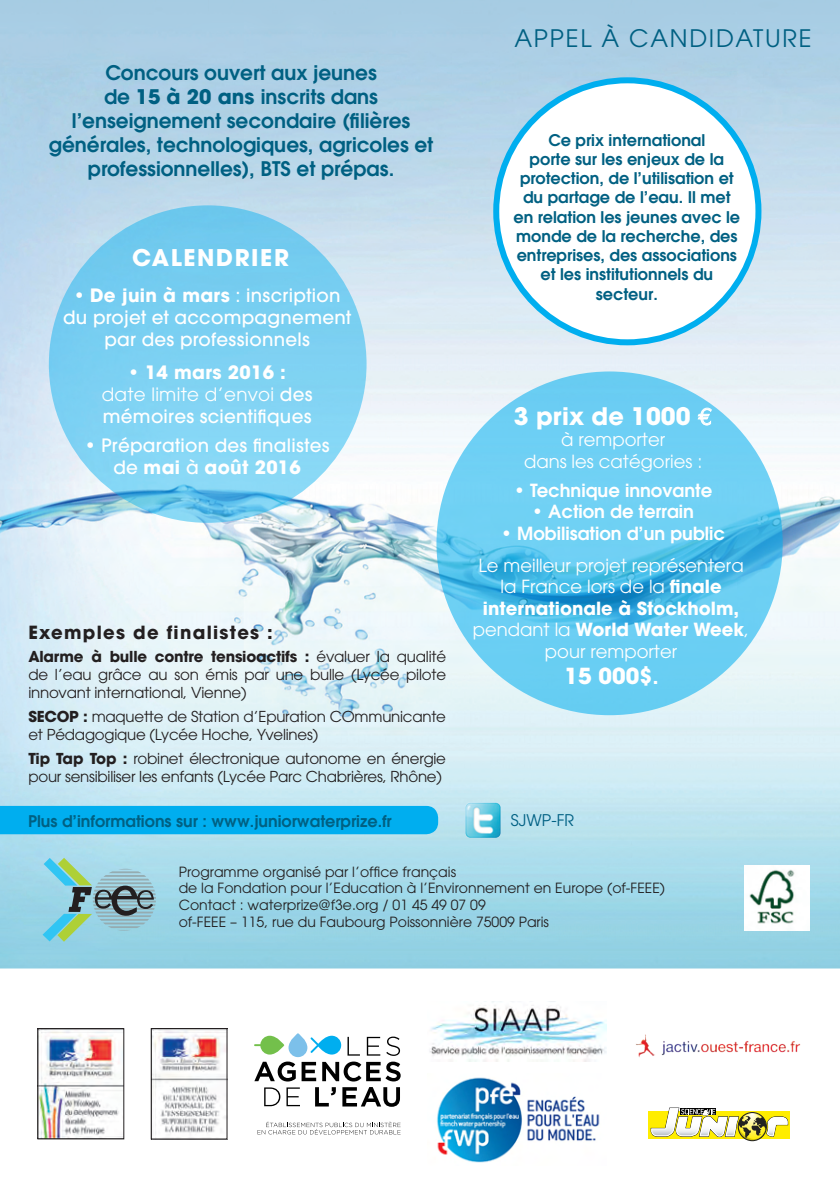
<style>
.page{position:relative;width:840px;height:1191px;background:#fff}
.page>*{position:absolute;margin:0;border:0;box-sizing:border-box;transform-origin:0 0}
.t1{font:24px "Avant Garde";letter-spacing:.07em;color:#006082}
.t2{font:700 24px "Avant Garde";color:#fff}
.t3{font:700 22.8px "Avant Garde";letter-spacing:.07em;color:#fff}
.t4{font:700 22px "Avant Garde";color:#fff}
.t5{font:600 20px/24px "Avant Garde";color:#006082;text-align:center}
.t6{font:500 18.2px/22px "Avant Garde";letter-spacing:.015em;color:#fff;text-align:center}
.t7{font:700 18.2px "Avant Garde";letter-spacing:.015em;color:#fff}
.t8{font:18px/21.6px "Avant Garde";color:#fff;text-align:center}
.t9{font:600 18px "Avant Garde";color:#fff}
.t10{font:700 18px "Avant Garde";letter-spacing:.07em;color:#231f20}
.t11{font:600 16px/19.2px "Avant Garde";color:#006082;text-align:center}
.t12{font:16px "Avant Garde";color:#006082}
.t13{font:15px/18px "Avant Garde";letter-spacing:-.015em;color:#231f20}
.t14{font:14px "Avant Garde";color:#231f20}
.s1{font-weight:700}
.s2{font-weight:500}
.s3{font-weight:400}
.s4{font-family:"Euro Mono";font-weight:400}
.s5{font-size:18px}
</style>
<div class="page">
<img style="left:0;top:0;width:839px;height:968px">
<svg style="left:0;top:968px;width:839px;height:174px"></svg>
<div style="left:0;top:806px;width:438px;height:28px;background:#00aeef"></div>
<img style="left:743px;top:865px;width:65px;height:65px">
<div style="left:496px;top:80px;width:262px;height:262px;background:#fff;border-radius:50%"></div>
<div style="left:493px;top:77px;width:268px;height:268px;border:6px solid #00aeef;border-radius:50%"></div>
<svg style="left:43px;top:857px;width:113px;height:84px;background:#8abdc1"></svg>
<svg style="left:49px;top:205px;width:317px;height:318px;background:#7acff1"></svg>
<svg style="left:436px;top:371px;width:346px;height:344px;background:#62c9ef"></svg>
<svg style="left:696px;top:407px;width:16px;height:19px"></svg>
<img style="left:462px;top:799px;width:41px;height:41px">
<img style="left:633px;top:1016px;width:169px;height:63px">
<div style="left:737px;top:1112px;width:29px;height:29px;border:1px solid #222221;border-radius:50%"></div>
<svg style="left:649px;top:1107px;width:139px;height:33px"></svg>
<img style="left:40px;top:1030px;width:82px;height:107px">
<div style="left:38px;top:1028px;width:86px;height:111px;border:1px solid #231f20"></div>
<img style="left:153px;top:1030px;width:72px;height:107px">
<div style="left:151px;top:1028px;width:76px;height:111px;border:1px solid #231f20"></div>
<svg style="left:288px;top:1033px;width:19px;height:24px"></svg>
<svg style="left:254px;top:1035px;width:30px;height:19px"></svg>
<svg style="left:254px;top:1061px;width:41px;height:20px"></svg>
<svg style="left:301px;top:1035px;width:99px;height:46px"></svg>
<svg style="left:264px;top:1087px;width:16px;height:19px"></svg>
<svg style="left:286px;top:1087px;width:14px;height:19px"></svg>
<svg style="left:315px;top:1087px;width:20px;height:19px"></svg>
<svg style="left:342px;top:1087px;width:58px;height:19px"></svg>
<svg style="left:257px;top:1121px;width:143px;height:13px"></svg>
<img style="left:427px;top:1002px;width:179px;height:59px">
<img style="left:427px;top:1073px;width:179px;height:90px">
<p class="t5" style="left:49px;top:60px;width:385px">Concours ouvert aux jeunes<br>de <span class="s1">15 à 20 ans</span> inscrits dans l’enseignement secondaire (filières générales, technologiques, agricoles et professionnelles), BTS et prépas.</p>
<p class="t3" style="left:132px;top:243px;width:158px">CALENDRIER</p>
<p class="t6" style="left:63px;top:285px;width:289px">• <span class="s1">De juin à mars</span> : inscription du projet et accompagnement par des professionnels</p>
<p class="t7" style="left:128px;top:360px;width:159px"><span class="s2">•</span> 14 mars 2016 :</p>
<p class="t6" style="left:102px;top:383px;width:212px;text-align:left"><span class="s3">date limite d’envoi</span> des mémoires scientifiques</p>
<p class="t6" style="left:85px;top:434px;width:246px">• Préparation des finalistes de <span class="s1">mai</span> à <span class="s1">août 2016</span></p>
<p class="t10" style="left:28px;top:620px;width:246px">Exemples de finalistes :</p>
<p class="t13" style="left:28px;top:648px;width:419px;text-align:justify"><span class="s1">Alarme à bulle contre tensioactifs :</span> évaluer la qualité de l’eau grâce au son émis par une bulle (Lycée pilote innovant international, Vienne)</p>
<p class="t13" style="left:28px;top:707px;width:419px"><span class="s1">SECOP :</span> maquette de Station d’Epuration COmmunicante et Pédagogique (Lycée Hoche, Yvelines)</p>
<p class="t13" style="left:28px;top:749px;width:419px"><span class="s1">Tip Tap Top :</span> robinet électronique autonome en énergie pour sensibiliser les enfants (Lycée Parc Chabrières, Rhône)</p>
<p class="t11" style="left:28px;top:811px;width:365px">Plus d’informations sur : www.juniorwaterprize.fr</p>
<p class="t1" style="left:514px;top:24px;width:298px">APPEL À CANDIDATURE</p>
<p class="t11" style="left:513px;top:130px;width:228px">Ce prix international<br>porte sur les enjeux de la protection, de l’utilisation et du partage de l’eau. Il met en relation les jeunes avec le monde de la recherche, des entreprises, des associations et les institutionnels du secteur.</p>
<p class="t2" style="left:513px;top:400px;width:200px">3 prix de 1000 <span class="s4">e</span></p>
<p class="t8" style="left:561px;top:429px;width:105px">à remporter</p>
<p class="t8" style="left:523px;top:450px;width:180px">dans les catégories :</p>
<p class="t9" style="left:514px;top:478px;width:199px">• Technique innovante</p>
<p class="t9" style="left:532px;top:500px;width:163px">• Action de terrain</p>
<p class="t9" style="left:501px;top:521px;width:225px">• Mobilisation d’un public</p>
<p class="t8" style="left:472px;top:554px;width:277px">Le meilleur projet représentera la France lors de la <span class="s1">finale internationale à Stockholm, </span>pendant la <span class="s1">World Water Week</span>, pour remporter</p>
<p class="t4" style="left:564px;top:662px;width:96px">15 000$<span class="s5">.</span></p>
<p class="t12" style="left:510px;top:811px;width:65px">SJWP-FR</p>
<p class="t14" style="left:179px;top:863px;width:279px">Programme organisé par l’office français</p>
<p class="t14" style="left:179px;top:880px;width:487px">de la Fondation pour l’Education à l’Environnement en Europe (of-FEEE)</p>
<p class="t14" style="left:179px;top:897px;width:308px">Contact : waterprize@f3e.org / 01 45 49 07 09</p>
<p class="t14" style="left:179px;top:913px;width:371px">of-FEEE – 115, rue du Faubourg Poissonnière 75009 Paris</p>
</div>
